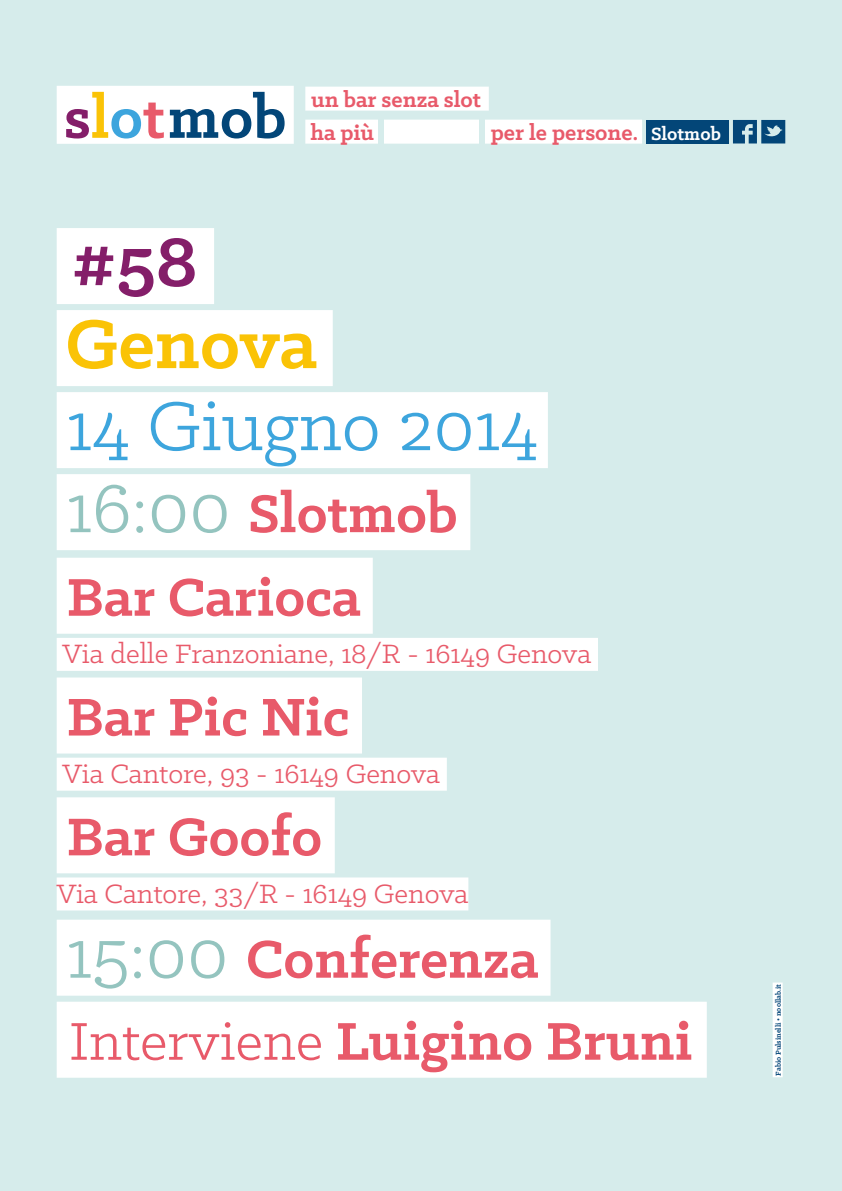
<style>
.page{position:relative;width:842px;height:1191px;background:#d6eceb}
.page>*{position:absolute;margin:0;border:0;box-sizing:border-box;transform-origin:0 0}
.dati_evento{font:78px "Klinic Slab";color:#3da5dd}
.dati_evento-2{font:700 78px "Klinic Slab";color:#fac306}
.dati_evento-3{font:700 78px "Klinic Slab";color:#841e69}
.slotmob_classic_tito{font:700 65px "Klinic Slab";color:#034678}
.dati_evento-4{font:700 60px "Klinic Slab";color:#e85a6a}
.Stile_di_paragrafo_1{font:30px "Klinic Slab";color:#e85a6a}
.Stile_di_paragrafo_3{font:700 24px "Klinic Slab";color:#e85a6a}
.t1{font:700 20px "Klinic Slab";color:#fff}
.firma_noollab{font:700 8px "Klinic Slab";color:#034678}
.s1{color:#841e69}
.s2{color:#fac306}
.s3{color:#3da5dd}
.s4{color:#e85a6a}
.s5{font-weight:400;font-size:78px;color:#94c4bf}
.s6{font-weight:400}
</style>
<div class="page">
<div style="left:57px;top:228px;width:157px;height:76px;background:#fff"></div>
<div style="left:57px;top:310px;width:276px;height:76px;background:#fff"></div>
<div style="left:57px;top:392px;width:491px;height:76px;background:#fff"></div>
<div style="left:57px;top:474px;width:413px;height:76px;background:#fff"></div>
<div style="left:57px;top:919px;width:493px;height:76px;background:#fff"></div>
<div style="left:57px;top:1001px;width:650px;height:76px;background:#fff"></div>
<div style="left:57px;top:558px;width:316px;height:76px;background:#fff"></div>
<div style="left:57px;top:677px;width:305px;height:76px;background:#fff"></div>
<div style="left:57px;top:797px;width:278px;height:76px;background:#fff"></div>
<div style="left:773px;top:982px;width:10px;height:95px;background:#fff"></div>
<div style="left:57px;top:638px;width:541px;height:33px;background:#fff"></div>
<div style="left:57px;top:757px;width:390px;height:33px;background:#fff"></div>
<div style="left:57px;top:877px;width:411px;height:33px;background:#fff"></div>
<div style="left:57px;top:86px;width:237px;height:58px;background:#fff"></div>
<div style="left:305px;top:87px;width:184px;height:24px;background:#fff"></div>
<div style="left:305px;top:120px;width:337px;height:24px;background:#fff"></div>
<div style="left:646px;top:120px;width:82px;height:23px;background:#034678"></div>
<svg style="left:733px;top:120px;width:52px;height:23px"></svg>
<div style="left:379px;top:117px;width:5px;height:28px;background:#d6eceb"></div>
<div style="left:480px;top:117px;width:5px;height:28px;background:#d6eceb"></div>
<p class="slotmob_classic_tito" style="left:64px;top:75px;width:224px"><span class="s1">s</span><span class="s2">l</span><span class="s3">o</span><span class="s4">t</span>mob</p>
<p class="Stile_di_paragrafo_3" style="left:311px;top:83px;width:171px">un bar senza slot</p>
<p class="Stile_di_paragrafo_3" style="left:310px;top:116px;width:65px">ha più</p>
<p class="Stile_di_paragrafo_3" style="left:491px;top:116px;width:149px">per le persone.</p>
<p class="t1" style="left:651px;top:120px;width:71px">Slotmob</p>
<p class="dati_evento-3" style="left:72px;top:211px;width:128px">#58</p>
<p class="dati_evento-2" style="left:65px;top:293px;width:253px">Genova</p>
<p class="dati_evento" style="left:66px;top:376px;width:473px">14 Giugno 2014</p>
<p class="dati_evento-4" style="left:66px;top:474px;width:393px"><span class="s5">16:00</span> Slotmob</p>
<p class="dati_evento-4" style="left:66px;top:558px;width:296px">Bar Carioca</p>
<p class="Stile_di_paragrafo_1" style="left:63px;top:635px;width:530px">Via delle Franzoniane, 18/R - 16149 Genova</p>
<p class="dati_evento-4" style="left:66px;top:677px;width:284px">Bar Pic Nic</p>
<p class="Stile_di_paragrafo_1" style="left:63px;top:755px;width:379px">Via Cantore, 93 - 16149 Genova</p>
<p class="dati_evento-4" style="left:66px;top:797px;width:257px">Bar Goofo</p>
<p class="Stile_di_paragrafo_1" style="left:57px;top:874px;width:413px">Via Cantore, 33/R - 16149 Genova</p>
<p class="dati_evento-4" style="left:66px;top:919px;width:473px"><span class="s5">15:00</span> Conferenza</p>
<p class="dati_evento-4" style="left:69px;top:1001px;width:625px"><span class="s6">Interviene</span> Luigino Bruni</p>
<p class="firma_noollab" style="left:773px;top:1075px;width:93px;rotate:-90deg">Fabio Pulsinelli • noollab.it</p>
</div>
